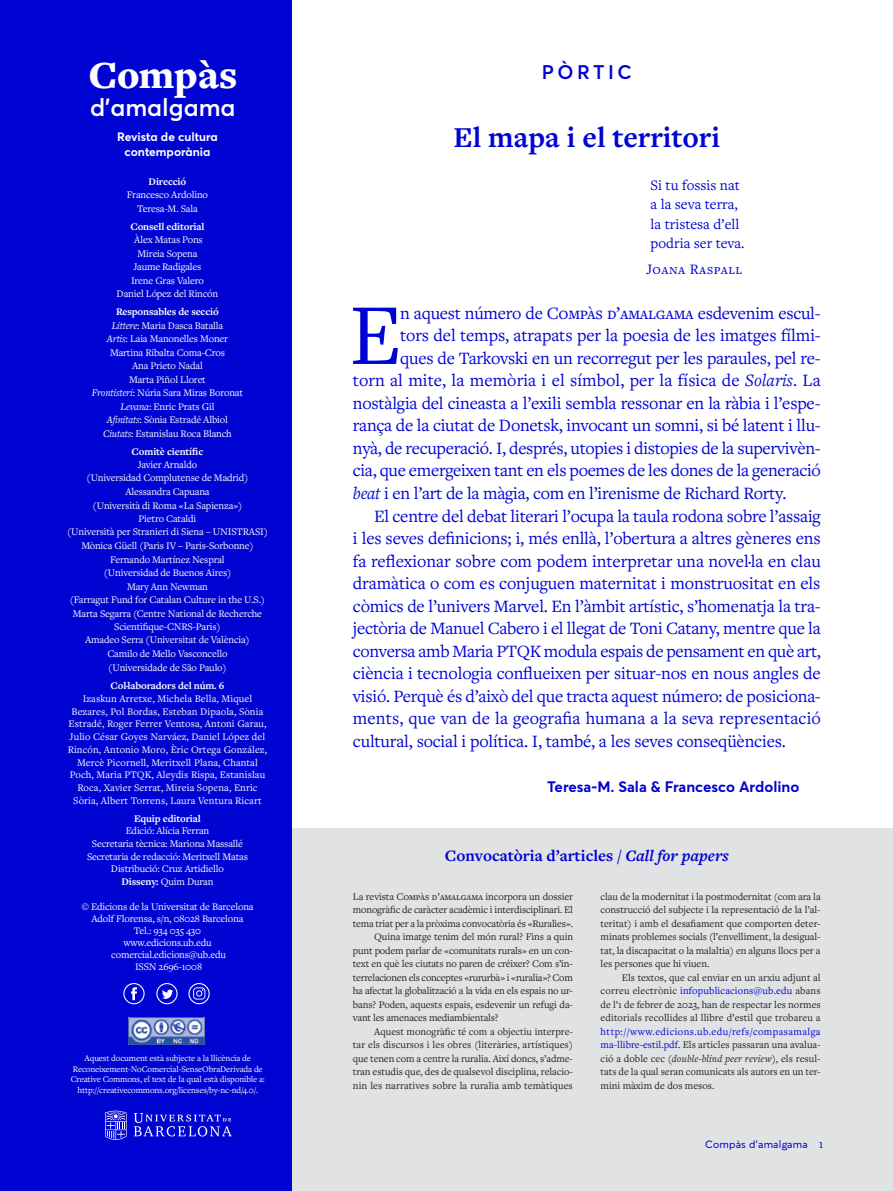
<style>
.page{position:relative;width:893px;height:1191px;background:#fff}
.page>*{position:absolute;margin:0;border:0;box-sizing:border-box;transform-origin:0 0}
.Pòrtic{font:90px "Freight Text Pro";color:#0004d2}
.t1{font:900 39.9px "Freight Text Pro";color:#fff}
.TEXT_GENERAL{font:700 30px "Freight Text Pro";color:#0004d2}
.TEXT_GENERAL_ARTICLE{font:600 24.45px "Averta";color:#fff}
.t2{font:600 19.5px "Averta";letter-spacing:.18em;color:#0004d2}
.Pòrtic-2{font:18px/22.5px "Freight Text Pro";letter-spacing:-.015em;color:#0004d2;text-align:justify}
.Pòrtic-3{font:18px "Freight Text Pro";letter-spacing:.005em;color:#0004d2}
.TEXT_GENERAL-2{font:700 16.5px "Freight Text Pro";color:#0004d2}
.Pòrtic-4{font:15px "Freight Text Pro";color:#0004d2}
.Pòrtic-5{font:700 15px "Averta";color:#0004d2}
.Pòrtic-6{font:15px "Freight Text Pro";letter-spacing:.035em;color:#0004d2}
.t3{font:700 12px "Averta";color:#fff}
.TEXT_GENERAL-3{font:10.5px/13.5px "Freight Text Pro";letter-spacing:-.005em;color:#231f20;text-align:justify}
.t4{font:10.5px/13.5px "Freight Text Pro";letter-spacing:-.015em;color:#fff;text-align:center}
.t5{font:10.5px/12.8px "Freight Text Pro";letter-spacing:.01em;color:#fff;text-align:center}
.t6{font:700 10.5px/18px "Freight Text Pro";letter-spacing:-.015em;color:#fff;text-align:center}
.TEXT_GENERAL-4{font:10.5px "Averta";letter-spacing:.02em;color:#0004d2}
.t7{font:9px/10.5px "Freight Text Pro";letter-spacing:-.015em;color:#fff;text-align:center}
.s1{font-weight:400}
.s2{font-weight:700}
.s3{font-style:italic}
.s4{color:#0004d2}
.s5{font-family:"Freight Text Pro";font-size:12.75px}
</style>
<div class="page">
<div style="left:289px;top:828px;width:604px;height:363px;background:#e1e2e4"></div>
<div style="left:0;top:0;width:291px;height:1191px;background:#0004d2"></div>
<div style="left:123px;top:983px;width:22px;height:21px;border:1px solid #fff;border-radius:50%"></div>
<svg style="left:131px;top:987px;width:6px;height:13px"></svg>
<div style="left:156px;top:983px;width:22px;height:21px;border:1px solid #fff;border-radius:50%"></div>
<svg style="left:162px;top:989px;width:11px;height:9px"></svg>
<svg style="left:193px;top:987px;width:12px;height:12px"></svg>
<div style="left:188px;top:983px;width:22px;height:21px;border:1px solid #fff;border-radius:50%"></div>
<svg style="left:134px;top:1113px;width:98px;height:23px"></svg>
<svg style="left:105px;top:1110px;width:22px;height:30px"></svg>
<img style="left:128px;top:1018px;width:76px;height:26px">
<p class="t1" style="left:89px;top:49px;width:150px">Compàs</p>
<p class="TEXT_GENERAL_ARTICLE" style="left:90px;top:92px;width:147px">d’amalgama</p>
<p class="t3" style="left:117px;top:129px;width:102px">Revista de cultura</p>
<p class="t3" style="left:124px;top:144px;width:88px">contemporània</p>
<p class="t6" style="left:149px;top:172px;width:39px">Direcció</p>
<p class="t4" style="left:127px;top:188px;width:83px">Francesco Ardolino</p>
<p class="t6" style="left:130px;top:199px;width:76px"><span class="s1">Teresa-M. Sala<br></span>Consell editorial</p>
<p class="t4" style="left:117px;top:233px;width:103px">Àlex Matas Pons<br>Mireia Sopena<br>Jaume Radigales<br>Irene Gras Valero<br>Daniel López del Rincón</p>
<p class="t4" style="left:92px;top:305px;width:153px"><span class="s2">Responsables de secció<br></span><span class="s3">Littere</span>: Maria Dasca Batalla<br><span class="s3">Artis</span>: Laia Manonelles Moner<br>Martina Ribalta Coma-Cros<br>Ana Prieto Nadal<br>Marta Piñol Lloret<br><span class="s3">Frontisteri</span>: Núria Sara Miras Boronat<br><span class="s3">Levana</span>: Enric Prats Gil<br><span class="s3">Afinitats</span>: Sònia Estradé Albiol<br><span class="s3">Ciutats</span>: Estanislau Roca Blanch</p>
<p class="t4" style="left:86px;top:444px;width:163px"><span class="s2">Comitè científic<br></span>Javier Arnaldo<br>(Universidad Complutense de Madrid)</p>
<p class="t4" style="left:67px;top:485px;width:202px">Alessandra Capuana<br>(Università di Roma «La Sapienza»)<br>Pietro Cataldi<br>(Università per Stranieri di Siena – UNISTRASI)<br>Mònica Güell (Paris IV – Paris-Sorbonne)<br>Fernando Martínez Nespral<br>(Universidad de Buenos Aires)<br>Mary Ann Newman<br>(Farragut Fund for Catalan Culture in the U.S.)</p>
<p class="t4" style="left:73px;top:606px;width:191px">Marta Segarra (Centre National de Recherche<br>Scientifique-CNRS-Paris)<br>Amadeo Serra (Universitat de València)</p>
<p class="t4" style="left:107px;top:647px;width:122px;text-align:left">Camilo de Mello Vasconcello (Universidade de São Paulo)</p>
<p class="t5" style="left:68px;top:679px;width:201px"><span class="s2">Col·laboradors del núm. 6<br></span>Izaskun Arretxe, Michela Bella, Miquel Bezares, Pol Bordas, Esteban Dipaola, Sònia Estradé, Roger Ferrer Ventosa, Antoni Garau, Julio César Goyes Narváez, Daniel López del Rincón, Antonio Moro, Èric Ortega González, Mercè Picornell, Meritxell Plana, Chantal Poch, Maria PTQK, Aleydis Rispa, Estanislau Roca, Xavier Serrat, Mireia Sopena, Enric Sòria, Albert Torrens, Laura Ventura Ricart</p>
<p class="t4" style="left:87px;top:811px;width:162px;line-height:12.6px"><span class="s2">Equip editorial<br></span>Edició: Alícia Ferran<br>Secretaria tècnica: Mariona Massallé<br>Secretaria de redacció: Meritxell Matas<br>Distribució: Cruz Artidiello<br><span class="s2">Disseny:</span> Quim Duran</p>
<p class="t4" style="left:81px;top:900px;width:174px;line-height:11.9px">© Edicions de la Universitat de Barcelona<br>Adolf Florensa, s/n, 08028 Barcelona<br>Tel.: 934 035 430<br>www.edicions.ub.edu comercial.edicions@ub.edu<br>ISSN 2696-1008</p>
<p class="t7" style="left:71px;top:1053px;width:196px">Aquest document està subjecte a la llicència de Reconeixement-NoComercial-SenseObraDerivada de Creative Commons, el text de la qual està disponible a: http://creativecommons.org/licenses/by-nc-nd/4.0/.</p>
<p class="t2" style="left:542px;top:60px;width:91px">PÒRTIC</p>
<p class="TEXT_GENERAL" style="left:453px;top:117px;width:268px">El mapa i el territori</p>
<p class="Pòrtic-4" style="left:651px;top:175px;width:91px">Si tu fossis nat</p>
<p class="Pòrtic-4" style="left:651px;top:195px;width:89px">a la seva terra,</p>
<p class="Pòrtic-4" style="left:651px;top:214px;width:90px">la tristesa d’ell</p>
<p class="Pòrtic-4" style="left:651px;top:234px;width:95px">podria ser teva.</p>
<p class="Pòrtic-6" style="left:646px;top:259px;width:97px">Joana Raspall</p>
<p class="Pòrtic" style="left:349px;top:276px;width:54px">E</p>
<p class="Pòrtic-2" style="left:400px;top:301px;width:422px">n aquest número de Compàs d’amalgama esdevenim escul-</p>
<p class="Pòrtic-2" style="left:400px;top:324px;width:422px">tors del temps, atrapats per la poesia de les imatges fílmi-</p>
<p class="Pòrtic-2" style="left:400px;top:346px;width:422px">ques de Tarkovski en un recorregut per les paraules, pel re-</p>
<p class="Pòrtic-3" style="left:353px;top:369px;width:469px">torn al mite, la memòria i el símbol, per la física de <span class="s3">Solaris</span>. La</p>
<p class="Pòrtic-2" style="left:353px;top:391px;width:469px">nostàlgia del cineasta a l’exili sembla ressonar en la ràbia i l’espe-</p>
<p class="Pòrtic-2" style="left:353px;top:414px;width:469px">rança de la ciutat de Donetsk, invocant un somni, si bé latent i llu-</p>
<p class="Pòrtic-2" style="left:353px;top:436px;width:469px">nyà, de recuperació. I, després, utopies i distopies de la supervivèn-</p>
<p class="Pòrtic-2" style="left:353px;top:459px;width:469px">cia, que emergeixen tant en els poemes de les dones de la generació</p>
<p class="Pòrtic-2" style="left:353px;top:481px;width:435px"><span class="s3">beat</span> i en l’art de la màgia, com en l’irenisme de Richard Rorty.</p>
<p class="Pòrtic-2" style="left:353px;top:504px;width:469px;text-indent:21px">El centre del debat literari l’ocupa la taula rodona sobre l’assaig i les seves definicions; i, més enllà, l’obertura a altres gèneres ens fa reflexionar sobre com podem interpretar una novel·la en clau dramàtica o com es conjuguen maternitat i monstruositat en els còmics de l’univers Marvel. En l’àmbit artístic, s’homenatja la tra&shy;jectòria de Manuel Cabero i el llegat de Toni Catany, mentre que la conversa amb Maria PTQK modula espais de pensament en què art, ciència i tecnologia conflueixen per situar-nos en nous angles de visió. Perquè és d’això del que tracta aquest número: de posiciona&shy;ments, que van de la geografia humana a la seva representació cultural, social i política. I, també, a les seves conseqüències.</p>
<p class="Pòrtic-5" style="left:547px;top:776px;width:254px">Teresa-M. Sala &amp; Francesco Ardolino</p>
<p class="TEXT_GENERAL-2" style="left:445px;top:844px;width:286px">Convocatòria d’articles / <span class="s3">Call for papers</span></p>
<p class="TEXT_GENERAL-3" style="left:353px;top:889px;width:222px">La revista Compàs d’amalgama incorpora un dossier monogràfic de caràcter acadèmic i interdisciplinari. El tema triat per a la pròxima convocatòria és «Ruralies».</p>
<p class="TEXT_GENERAL-3" style="left:353px;top:929px;width:222px;text-indent:21px">Quina imatge tenim del món rural? Fins a quin punt podem parlar de «comunitats rurals» en un con&shy;text en què les ciutats no paren de créixer? Com s’in&shy;terrelacionen els conceptes «rururbà» i «ruralia»? Com ha afectat la globalització a la vida en els espais no ur&shy;bans? Poden, aquests espais, esdevenir un refugi da&shy;vant les amenaces mediambientals?</p>
<p class="TEXT_GENERAL-3" style="left:353px;top:1024px;width:222px;text-indent:21px">Aquest monogràfic té com a objectiu interpre&shy;tar els discursos i les obres (literàries, artístiques) que tenen com a centre la ruralia. Així doncs, s’adme&shy;tran estudis que, des de qualsevol disciplina, relacio&shy;nin les narratives sobre la ruralia amb temàtiques</p>
<p class="TEXT_GENERAL-3" style="left:601px;top:889px;width:222px">clau de la modernitat i la postmodernitat (com ara la construcció del subjecte i la representació de la l’al&shy;teritat) i amb el desafiament que comporten deter&shy;minats problemes socials (l’envelliment, la desigual&shy;tat, la discapacitat o la malaltia) en alguns llocs per a les persones que hi viuen.</p>
<p class="TEXT_GENERAL-3" style="left:601px;top:970px;width:222px;text-indent:21px">Els textos, que cal enviar en un arxiu adjunt al correu electrònic <span class="s4">infopublicacions@ub.edu</span> abans de l’1 de febrer de 2023, han de respectar les normes editorials recollides al llibre d’estil que trobareu a <span class="s4">http://www.edicions.ub.edu/refs/compasamalga ma-llibre-estil.pdf</span>. Els articles passaran una avalua&shy;ció a doble cec (<span class="s3">double-blind peer review</span>), els resul&shy;tats de la qual seran comunicats als autors en un ter&shy;mini màxim de dos mesos.</p>
<p class="TEXT_GENERAL-4" style="left:705px;top:1137px;width:120px">Compàs d’amalgama <span class="s5">1</span></p>
</div>
